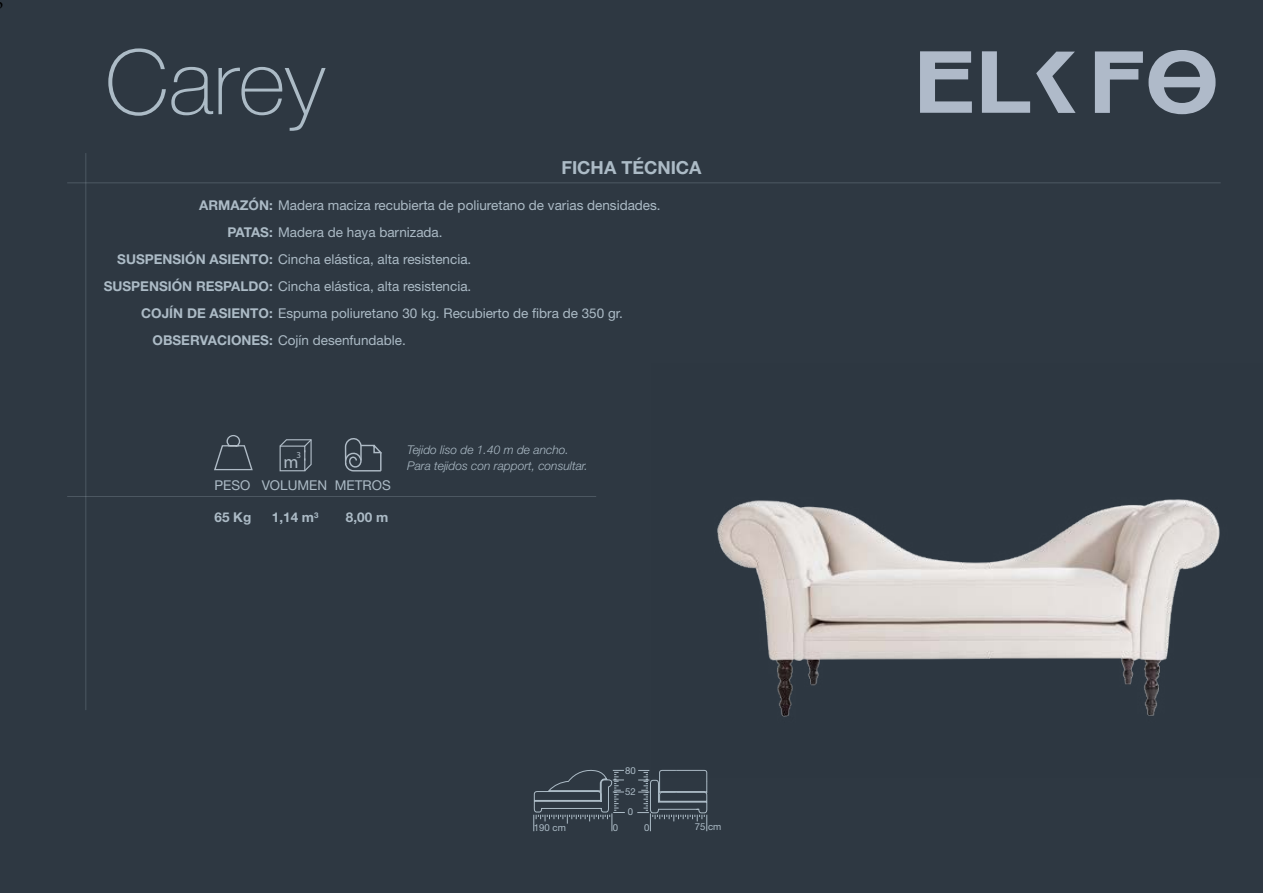
<style>
.page{position:relative;width:1263px;height:893px;background:#2e3842}
.page>*{position:absolute;margin:0;border:0;box-sizing:border-box;transform-origin:0 0}
.t1{font:100 90px "Helvetica Neue LT Std";color:#acbbc6}
.t2{font:18.15px "Myriad Pro";color:#afbbc6}
.t3{font:700 18px "Helvetica Neue LT Std";color:#acbbc6}
.t4{font:13.5px "Helvetica Neue LT Std";color:#acbbc6}
.t5{font:700 13.5px "Helvetica Neue LT Std";color:#acbbc6}
.t6{font:italic 300 12px/16.5px "Helvetica Neue LT Std";color:#acbbc6}
.t7{font:9.6px "Helvetica Neue LT Std";color:#acbbc6}
.t8{font:9px "Myriad Pro";color:#afbbc6}
.s1{font-weight:700}
</style>
<div class="page">
<svg style="left:920px;top:51px;width:52px;height:62px;background:#818c99"></svg>
<svg style="left:982px;top:51px;width:48px;height:62px;background:#65707c"></svg>
<svg style="left:1095px;top:50px;width:120px;height:64px;background:#737e8b"></svg>
<svg style="left:1036px;top:52px;width:39px;height:61px;background:#65707c"></svg>
<svg style="left:278px;top:439px;width:34px;height:33px"></svg>
<svg style="left:214px;top:435px;width:39px;height:35px"></svg>
<svg style="left:345px;top:438px;width:36px;height:34px"></svg>
<hr style="left:67px;top:496px;width:529px;height:1px;background:#acbbc6">
<hr style="left:86px;top:153px;width:1px;height:557px;background:#acbbc6">
<hr style="left:67px;top:183px;width:1154px;height:1px;background:#acbbc6">
<svg style="left:533px;top:768px;width:92px;height:64px;background:#3d4852"></svg>
<svg style="left:637px;top:770px;width:70px;height:62px;background:#3f4a54"></svg>
<img style="left:652px;top:363px;width:611px;height:415px">
<p class="t1" style="left:105px;top:31px;width:222px">Carey</p>
<p class="t3" style="left:561px;top:156px;width:142px">FICHA TÉCNICA</p>
<p class="t4" style="left:199px;top:197px;width:463px"><span class="s1">ARMAZÓN:</span> Madera maciza recubierta de poliuretano de varias densidades.</p>
<p class="t4" style="left:228px;top:224px;width:217px"><span class="s1">PATAS:</span> Madera de haya barnizada.</p>
<p class="t4" style="left:117px;top:251px;width:356px"><span class="s1">SUSPENSIÓN ASIENTO:</span> Cincha elástica, alta resistencia.</p>
<p class="t4" style="left:104px;top:278px;width:369px"><span class="s1">SUSPENSIÓN RESPALDO:</span> Cincha elástica, alta resistencia.</p>
<p class="t4" style="left:141px;top:305px;width:483px"><span class="s1">COJÍN DE ASIENTO:</span> Espuma poliuretano 30 kg. Recubierto de fibra de 350 gr.</p>
<p class="t4" style="left:153px;top:332px;width:255px"><span class="s1">OBSERVACIONES:</span> Cojín desenfundable.</p>
<p class="t8" style="left:297px;top:450px;width:6px">3</p>
<p class="t2" style="left:284px;top:450px;width:17px">m</p>
<p class="t4" style="left:214px;top:477px;width:178px">PESO VOLUMEN METROS</p>
<p class="t5" style="left:214px;top:509px;width:38px">65 Kg</p>
<p class="t5" style="left:272px;top:509px;width:48px">1,14 m<sup>3</sup></p>
<p class="t5" style="left:346px;top:509px;width:44px">8,00 m</p>
<p class="t6" style="left:407px;top:441px;width:182px">Tejido liso de 1.40 m de ancho.<br>Para tejidos con rapport, consultar.</p>
<p class="t7" style="left:625px;top:764px;width:12px">80</p>
<p class="t7" style="left:625px;top:786px;width:12px">52</p>
<p class="t7" style="left:628px;top:806px;width:7px">0</p>
<p class="t7" style="left:534px;top:822px;width:34px">190 cm</p>
<p class="t7" style="left:644px;top:822px;width:7px">0</p>
<p class="t7" style="left:695px;top:821px;width:28px">75 cm</p>
<p class="t7" style="left:613px;top:822px;width:7px">0</p>
</div>
